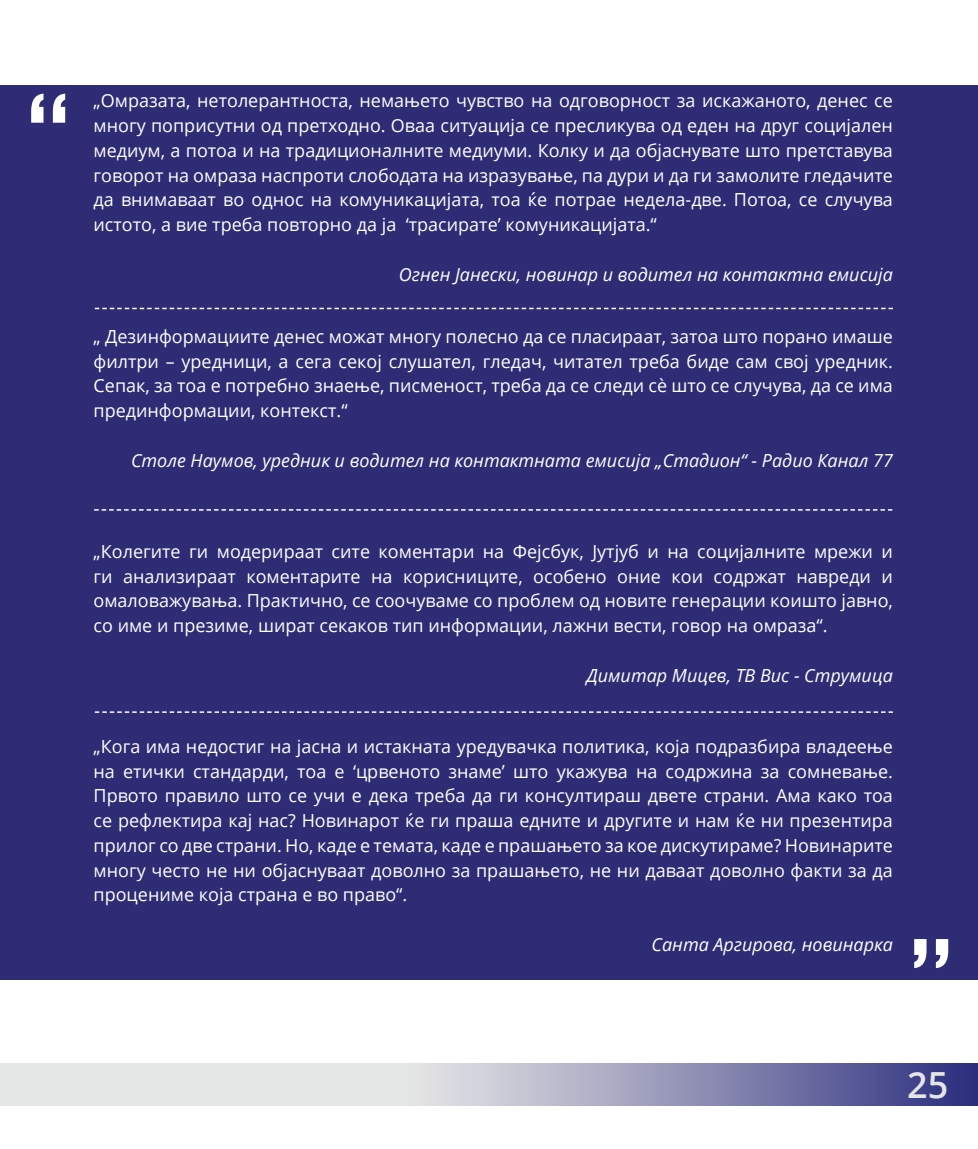
<style>
.page{position:relative;width:978px;height:1149px;background:#fff}
.page>*{position:absolute;margin:0;border:0;box-sizing:border-box;transform-origin:0 0}
.t1{font:600 36px "Open Sans";color:#e5e5e5}
.t2{font:18px/24.8px "Open Sans";color:#fff;text-align:justify}
.t3{font:italic 18px "Open Sans";color:#fff}
</style>
<div class="page">
<svg style="left:0;top:1063px;width:978px;height:41px"></svg>
<div style="left:0;top:85px;width:978px;height:235px;background:#2d2c74"></div>
<svg style="left:53px;top:94px;width:12px;height:29px"></svg>
<svg style="left:31px;top:94px;width:13px;height:29px"></svg>
<div style="left:0;top:320px;width:978px;height:190px;background:#2d2c74"></div>
<div style="left:0;top:510px;width:978px;height:220px;background:#2d2c74"></div>
<div style="left:0;top:730px;width:978px;height:249px;background:#2d2c74"></div>
<svg style="left:914px;top:939px;width:13px;height:28px"></svg>
<svg style="left:936px;top:939px;width:12px;height:28px"></svg>
<svg style="left:95px;top:307px;width:798px;height:2px"></svg>
<svg style="left:94px;top:509px;width:798px;height:1px"></svg>
<svg style="left:95px;top:711px;width:798px;height:1px"></svg>
<p class="t2" style="left:94px;top:88px;width:801px">„Омразата, нетолерантноста, немањето чувство на одговорност за искажаното, денес се многу поприсутни од претходно. Оваа ситуација се пресликува од еден на друг социјален медиум, а потоа и на традиционалните медиуми. Колку и да објаснувате што претставува говорот на омраза наспроти слободата на изразување, па дури и да ги замолите гледачите да внимаваат во однос на комуникацијата, тоа ќе потрае недела-две. Потоа, се случува истото, а вие треба повторно да ја ‘трасирате’ комуникацијата.“</p>
<p class="t3" style="left:399px;top:262px;width:496px">Огнен Јанески, новинар и водител на контактна емисија</p>
<p class="t2" style="left:94px;top:323px;width:801px">„ Дезинформациите денес можат многу полесно да се пласираат, затоа што порано имаше филтри – уредници, а сега секој слушател, гледач, читател треба биде сам свој уредник.<br>Сепак, за тоа е потребно знаење, писменост, треба да се следи сè што се случува, да се има прединформации, контекст.“</p>
<p class="t3" style="left:131px;top:447px;width:763px">Столe Наумов, уредник и водител на контактната емисија „Стадион“ - Радио Канал 77</p>
<p class="t2" style="left:94px;top:538px;width:801px">„Колегите ги модерираат сите коментари на Фејсбук, Јутјуб и на социјалните мрежи и ги анализираат коментарите на корисниците, особено оние кои содржат навреди и омаловажувања. Практично, се соочуваме со проблем од новите генерации коишто јавно, со име и презиме, шират секаков тип информации, лажни вести, говор на омраза“.</p>
<p class="t3" style="left:587px;top:662px;width:308px">Димитар Мицев, ТВ Вис - Струмица</p>
<p class="t2" style="left:94px;top:733px;width:801px">„Кога има недостиг на јасна и истакната уредувачка политика, која подразбира владеење на етички стандарди, тоа е ‘црвеното знаме’ што укажува на содржина за сомневање.<br>Првото правило што се учи е дека треба да ги консултираш двете страни. Ама како тоа се рефлектира кај нас? Новинарот ќе ги праша едните и другите и нам ќе ни презентира прилог со две страни. Но, каде е темата, каде е прашањето за кое дискутираме? Новинарите многу често не ни објаснуваат доволно за прашањето, не ни даваат доволно факти за да процениме која страна е во право“.</p>
<p class="t3" style="left:651px;top:931px;width:243px">Санта Аргирова, новинарка</p>
<h1 class="t1" style="left:907px;top:1060px;width:43px">25</h1>
</div>
